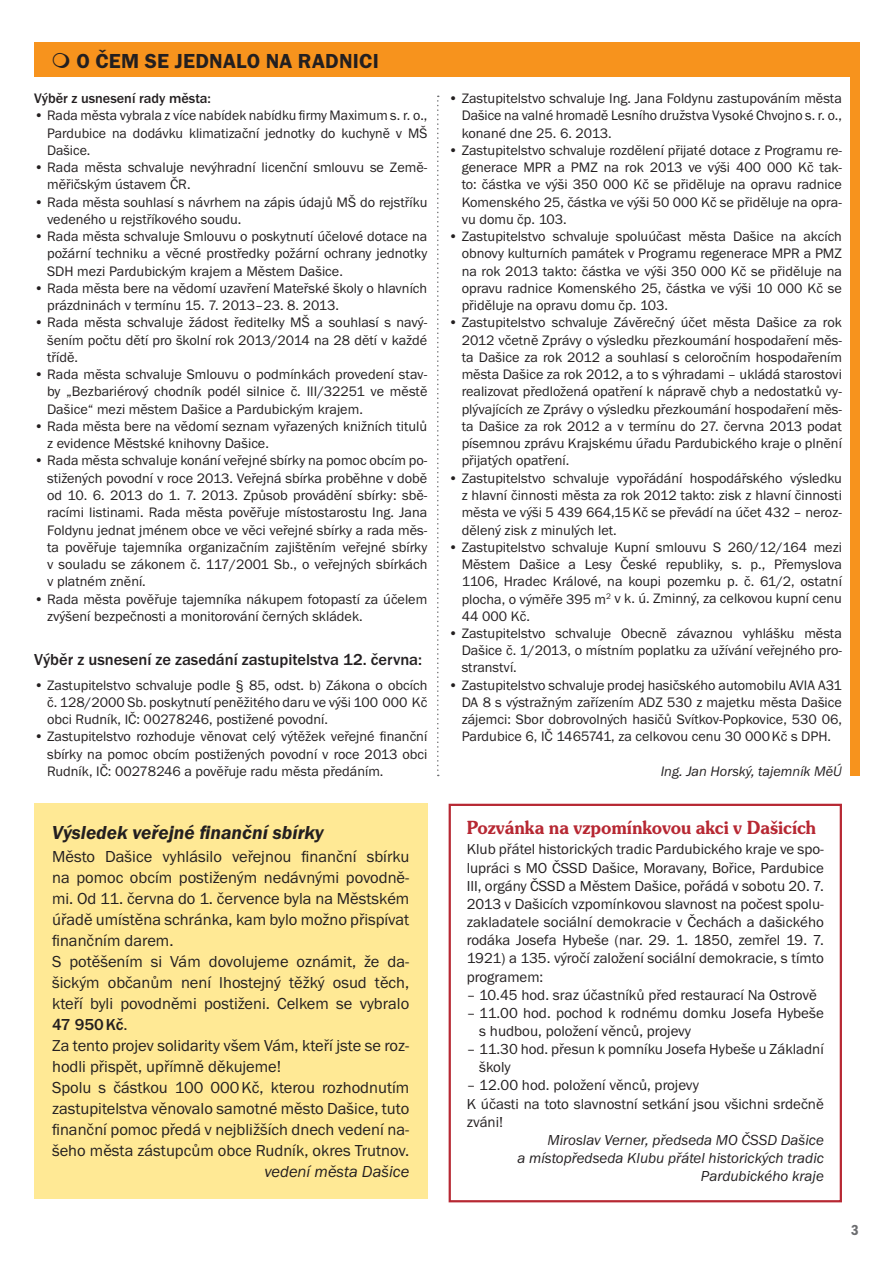
<style>
.page{position:relative;width:893px;height:1263px;background:#fff}
.page>*{position:absolute;margin:0;border:0;box-sizing:border-box;transform-origin:0 0}
.t1{font:21px "Franklin Got Itc TOT Dem";letter-spacing:.015em;color:#231f20}
.t2{font:600 19.8px "Souvenir Itc TOT";color:#b72833;scale:.91 1}
.t3{font:19.5px "Franklin Got Itc TOT Dem Ita";color:#231f20}
.t4{font:16.5px/21px "Franklin Got Itc TOT Boo";color:#231f20}
.t5{font:500 16.5px "Franklin Got Itc TOT";color:#231f20}
.t6{font:16.5px "Franklin Got Itc TOT Boo Ita";color:#231f20}
.t7{font:15px/18.1px "Franklin Got Itc TOT Boo";color:#231f20}
.t8{font:15px/18.1px "Franklin Got Itc TOT Boo Ita";color:#231f20;text-align:right}
.t9{font:15px "Franklin Got Itc TOT Dem Con";color:#6c6d70}
.t10{font:14.25px/17.2px "Franklin Got Itc TOT Boo";color:#231f20;text-align:justify}
.t11{font:14.25px "Franklin Got Itc TOT Boo Ita";color:#231f20}
.t12{font:500 14.25px "Franklin Got Itc TOT";color:#231f20}
.s1{font-family:"Franklin Got Itc TOT Boo";font-weight:400}
</style>
<div class="page">
<div style="left:34px;top:43px;width:825px;height:34px;background:#f7931d"></div>
<div style="left:850px;top:43px;width:9px;height:733px;background:#f7931d"></div>
<svg style="left:437px;top:96px;width:2px;height:680px"></svg>
<div style="left:34px;top:804px;width:393px;height:395px;background:#ffe995"></div>
<div style="left:449px;top:804px;width:393px;height:398px;border:2px solid #b72833"></div>
<h1 class="t1" style="left:76px;top:49px;width:304px">O ČEM SE JEDNALO NA RADNICI</h1>
<p class="t12" style="left:34px;top:90px;width:179px">Výběr z usnesení rady města:</p>
<p class="t10" style="left:47px;top:107px;width:382px;text-indent:-13px">• Rada města vybrala z více nabídek nabídku firmy Maximum s. r. o., Pardubice na dodávku klimatizační jednotky do kuchyně v MŠ Dašice.</p>
<p class="t10" style="left:47px;top:159px;width:382px;text-indent:-13px">• Rada města schvaluje nevýhradní licenční smlouvu se Země&shy;měřičským ústavem ČR.</p>
<p class="t10" style="left:47px;top:193px;width:382px;text-indent:-13px">• Rada města souhlasí s návrhem na zápis údajů MŠ do rejstříku vedeného u rejstříkového soudu.</p>
<p class="t10" style="left:47px;top:228px;width:382px;text-indent:-13px">• Rada města schvaluje Smlouvu o poskytnutí účelové dotace na požární techniku a věcné prostředky požární ochrany jednotky SDH mezi Pardubickým krajem a Městem Dašice.</p>
<p class="t10" style="left:47px;top:280px;width:382px;text-indent:-13px">• Rada města bere na vědomí uzavření Mateřské školy o hlavních prázdninách v termínu 15. 7. 2013–23. 8. 2013.</p>
<p class="t10" style="left:47px;top:314px;width:382px;text-indent:-13px">• Rada města schvaluje žádost ředitelky MŠ a souhlasí s navý&shy;šením počtu dětí pro školní rok 2013/2014 na 28 dětí v každé třídě.</p>
<p class="t10" style="left:47px;top:366px;width:382px;text-indent:-13px">• Rada města schvaluje Smlouvu o podmínkách provedení stav&shy;by „Bezbariérový chodník podél silnice č. III/32251 ve městě Dašice“ mezi městem Dašice a Pardubickým krajem.</p>
<p class="t10" style="left:47px;top:418px;width:382px;text-indent:-13px">• Rada města bere na vědomí seznam vyřazených knižních titulů z evidence Městské knihovny Dašice.</p>
<p class="t10" style="left:47px;top:452px;width:382px;text-indent:-13px">• Rada města schvaluje konání veřejné sbírky na pomoc obcím po&shy;stižených povodní v roce 2013. Veřejná sbírka proběhne v době od 10. 6. 2013 do 1. 7. 2013. Způsob provádění sbírky: sbě&shy;racími listinami. Rada města pověřuje místostarostu Ing. Jana Foldynu jednat jménem obce ve věci veřejné sbírky a rada měs&shy;ta pověřuje tajemníka organizačním zajištěním veřejné sbírky v souladu se zákonem č. 117/2001 Sb., o veřejných sbírkách v platném znění.</p>
<p class="t10" style="left:47px;top:590px;width:382px;text-indent:-13px">• Rada města pověřuje tajemníka nákupem fotopastí za účelem zvýšení bezpečnosti a monitorování černých skládek.</p>
<p class="t5" style="left:34px;top:650px;width:390px">Výběr z usnesení ze zasedání zastupitelstva 12. června:</p>
<p class="t10" style="left:47px;top:676px;width:382px;text-indent:-13px">• Zastupitelstvo schvaluje podle § 85, odst. b) Zákona o obcích č. 128/2000 Sb. poskytnutí peněžitého daru ve výši 100 000 Kč obci Rudník, IČ: 00278246, postižené povodní.</p>
<p class="t10" style="left:47px;top:728px;width:382px;text-indent:-13px">• Zastupitelstvo rozhoduje věnovat celý výtěžek veřejné finanční sbírky na pomoc obcím postižených povodní v roce 2013 obci Rudník, IČ: 00278246 a pověřuje radu města předáním.</p>
<h3 class="t3" style="left:52px;top:821px;width:273px">Výsledek veřejné finanční sbírky</h3>
<p class="t4" style="left:52px;top:846px;width:359px">Město Dašice vyhlásilo veřejnou finanční sbírku na pomoc obcím postiženým nedávnými povodně&shy;mi. Od 11. června do 1. července byla na Městském úřadě umístěna schránka, kam bylo možno přispívat finančním darem.<br>S potěšením si Vám dovolujeme oznámit, že da&shy;šickým občanům není lhostejný těžký osud těch, kteří byli povodněmi postiženi. Celkem se vybralo</p>
<p class="t5" style="left:52px;top:1015px;width:77px">47 950 Kč<span class="s1">.</span></p>
<p class="t4" style="left:52px;top:1035px;width:359px">Za tento projev solidarity všem Vám, kteří jste se roz&shy;hodli přispět, upřímně děkujeme!<br>Spolu s částkou 100 000 Kč, kterou rozhodnutím zastupitelstva věnovalo samotné město Dašice, tuto finanční pomoc předá v nejbližších dnech vedení na&shy;šeho města zástupcům obce Rudník, okres Trutnov.</p>
<p class="t6" style="left:264px;top:1162px;width:146px">vedení města Dašice</p>
<p class="t10" style="left:462px;top:90px;width:382px;text-indent:-13px">• Zastupitelstvo schvaluje Ing. Jana Foldynu zastupováním města Dašice na valné hromadě Lesního družstva Vysoké Chvojno s. r. o., konané dne 25. 6. 2013.</p>
<p class="t10" style="left:462px;top:142px;width:382px;text-indent:-13px">• Zastupitelstvo schvaluje rozdělení přijaté dotace z Programu re&shy;generace MPR a PMZ na rok 2013 ve výši 400 000 Kč tak&shy;to: částka ve výši 350 000 Kč se přiděluje na opravu radnice Komenského 25, částka ve výši 50 000 Kč se přiděluje na opra&shy;vu domu čp. 103.</p>
<p class="t10" style="left:462px;top:228px;width:382px;text-indent:-13px">• Zastupitelstvo schvaluje spoluúčast města Dašice na akcích obnovy kulturních památek v Programu regenerace MPR a PMZ na rok 2013 takto: částka ve výši 350 000 Kč se přiděluje na opravu radnice Komenského 25, částka ve výši 10 000 Kč se přiděluje na opravu domu čp. 103.</p>
<p class="t10" style="left:462px;top:314px;width:382px;text-indent:-13px">• Zastupitelstvo schvaluje Závěrečný účet města Dašice za rok 2012 včetně Zprávy o výsledku přezkoumání hospodaření měs&shy;ta Dašice za rok 2012 a souhlasí s celoročním hospodařením města Dašice za rok 2012, a to s výhradami – ukládá starostovi realizovat předložená opatření k nápravě chyb a nedostatků vy&shy;plývajících ze Zprávy o výsledku přezkoumání hospodaření měs&shy;ta Dašice za rok 2012 a v termínu do 27. června 2013 podat písemnou zprávu Krajskému úřadu Pardubického kraje o plnění přijatých opatření.</p>
<p class="t10" style="left:462px;top:470px;width:382px;text-indent:-13px">• Zastupitelstvo schvaluje vypořádání hospodářského výsledku z hlavní činnosti města za rok 2012 takto: zisk z hlavní činnosti města ve výši 5 439 664,15 Kč se převádí na účet 432 – neroz&shy;dělený zisk z minulých let.</p>
<p class="t10" style="left:462px;top:539px;width:382px;text-indent:-13px">• Zastupitelstvo schvaluje Kupní smlouvu S 260/12/164 mezi Městem Dašice a Lesy České republiky, s. p., Přemyslova 1106, Hradec Králové, na koupi pozemku p. č. 61/2, ostatní plocha, o výměře 395 m<sup>2</sup> v k. ú. Zminný, za celkovou kupní cenu 44 000 Kč.</p>
<p class="t10" style="left:462px;top:625px;width:382px;text-indent:-13px">• Zastupitelstvo schvaluje Obecně závaznou vyhlášku města Dašice č. 1/2013, o místním poplatku za užívání veřejného pro&shy;stranství.</p>
<p class="t10" style="left:462px;top:676px;width:382px;text-indent:-13px">• Zastupitelstvo schvaluje prodej hasičského automobilu AVIA A31<br>DA 8 s výstražným zařízením ADZ 530 z majetku města Dašice zájemci: Sbor dobrovolných hasičů Svítkov-Popkovice, 530 06, Pardubice 6, IČ 1465741, za celkovou cenu 30 000 Kč s DPH.</p>
<p class="t11" style="left:661px;top:763px;width:183px">Ing. Jan Horský, tajemník MěÚ</p>
<h2 class="t2" style="left:467px;top:816px;width:385px">Pozvánka na vzpomínkovou akci v Dašicích</h2>
<p class="t7" style="left:467px;top:841px;width:359px;text-align:justify">Klub přátel historických tradic Pardubického kraje ve spo&shy;lupráci s MO ČSSD Dašice, Moravany, Bořice, Pardubice III, orgány ČSSD a Městem Dašice, pořádá v sobotu 20. 7.<br>2013 v Dašicích vzpomínkovou slavnost na počest spolu&shy;zakladatele sociální demokracie v Čechách a dašického rodáka Josefa Hybeše (nar. 29. 1. 1850, zemřel 19. 7.<br>1921) a 135. výročí založení sociální demokracie, s tímto programem:</p>
<p class="t7" style="left:467px;top:986px;width:352px">– 10.45 hod. sraz účastníků před restaurací Na Ostrově</p>
<p class="t7" style="left:479px;top:1004px;width:346px;text-indent:-13px">– 11.00 hod. pochod k rodnému domku Josefa Hybeše s hudbou, položení věnců, projevy</p>
<p class="t7" style="left:479px;top:1040px;width:346px;text-indent:-13px">– 11.30 hod. přesun k pomníku Josefa Hybeše u Základní školy</p>
<p class="t7" style="left:467px;top:1076px;width:359px">– 12.00 hod. položení věnců, projevy<br>K účasti na toto slavnostní setkání jsou všichni srdečně zváni!</p>
<p class="t8" style="left:517px;top:1131px;width:308px">Miroslav Verner, předseda MO ČSSD Dašice<br>a místopředseda Klubu přátel historických tradic<br>Pardubického kraje</p>
<p class="t9" style="left:851px;top:1221px;width:9px">3</p>
</div>
